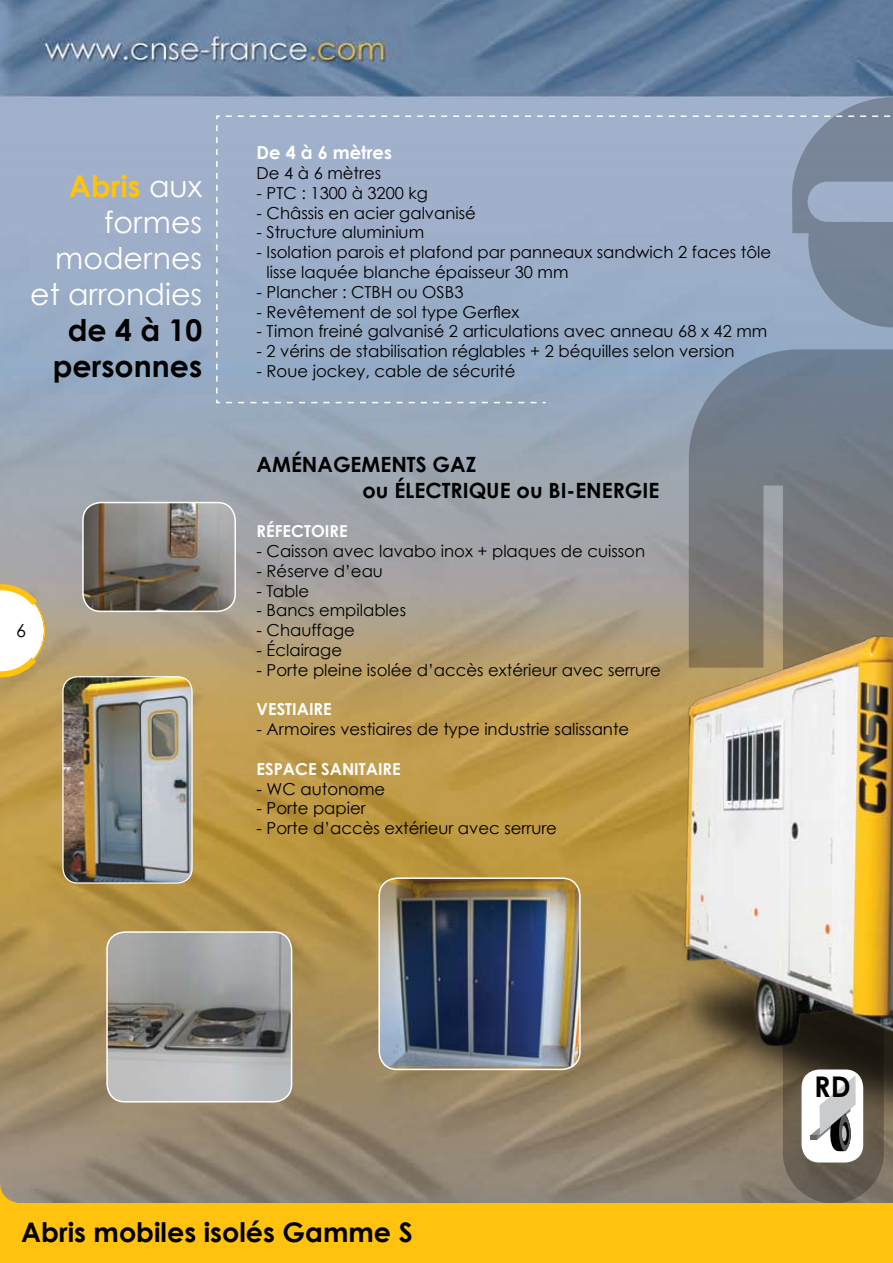
<style>
.page{position:relative;width:893px;height:1263px;background:#fff}
.page>*{position:absolute;margin:0;border:0;box-sizing:border-box;transform-origin:0 0}
.t1{font:30px/36px "Century Gothic";color:#fff;text-align:right}
.t2{font:700 30px/36px "Century Gothic";color:#000;text-align:center}
.t3{font:700 28.5px "Century Gothic";color:#000}
.t4{font:700 27px "Century Gothic";color:#000}
.t5{font:700 21px/25.2px "Century Gothic";color:#000}
.t6{font:700 18px "Century Gothic";color:#fff}
.t7{font:18px "Century Gothic";color:#000}
.t8{font:16.5px/19.8px "Century Gothic";color:#000}
.t9{font:700 16.5px "Century Gothic";color:#fff}
.s1{font-weight:700;color:#ffc20e}
</style>
<div class="page">
<img style="left:0;top:0;width:893px;height:1203px">
<svg style="left:0;top:581px;width:45px;height:99px"></svg>
<svg style="left:689px;top:404px;width:204px;height:227px;background:#797c7f"></svg>
<div style="left:0;top:1203px;width:893px;height:60px;background:#ffc20e"></div>
<svg style="left:0;top:1182px;width:21px;height:21px"></svg>
<div style="left:216px;top:97px;width:677px;height:18px;background:#a1b1cb"></div>
<svg style="left:215px;top:115px;width:678px;height:289px;background:#98aac3"></svg>
<img style="left:379px;top:878px;width:201px;height:188px">
<div style="left:378px;top:877px;width:203px;height:193px;border:2px solid #fff;border-radius:18px"></div>
<img style="left:107px;top:932px;width:185px;height:170px">
<div style="left:106px;top:931px;width:186px;height:171px;border:2px solid #fff;border-radius:18px"></div>
<img style="left:83px;top:502px;width:152px;height:109px">
<div style="left:82px;top:502px;width:154px;height:110px;border:2px solid #fff;border-radius:18px"></div>
<img style="left:63px;top:677px;width:129px;height:206px">
<div style="left:62px;top:676px;width:131px;height:208px;border:1px solid #fff;border-radius:15px"></div>
<img style="left:850px;top:133px;width:43px;height:485px">
<img style="left:656px;top:631px;width:237px;height:513px">
<svg style="left:783px;top:1007px;width:101px;height:196px"></svg>
<h1 class="t1" style="left:30px;top:168px;width:174px"><span class="s1">Abris</span> aux formes modernes et arrondies</h1>
<h1 class="t2" style="left:53px;top:311px;width:151px">de 4 à 10 personnes</h1>
<p class="t7" style="left:16px;top:620px;width:11px">6</p>
<p class="t6" style="left:257px;top:141px;width:137px">De 4 à 6 mètres</p>
<p class="t8" style="left:257px;top:163px;width:126px">De 4 à 6 mètres</p>
<p class="t8" style="left:257px;top:183px;width:173px">- PTC : 1300 à 3200 kg</p>
<p class="t8" style="left:257px;top:202px;width:221px">- Châssis en acier galvanisé</p>
<p class="t8" style="left:257px;top:222px;width:169px">- Structure aluminium</p>
<p class="t8" style="left:267px;top:242px;width:506px;text-indent:-10px">- Isolation parois et plafond par panneaux sandwich 2 faces tôle lisse laquée blanche épaisseur 30 mm</p>
<p class="t8" style="left:257px;top:282px;width:208px">- Plancher : CTBH ou OSB3</p>
<p class="t8" style="left:257px;top:301px;width:264px">- Revêtement de sol type Gerflex</p>
<p class="t8" style="left:257px;top:321px;width:512px">- Timon freiné galvanisé 2 articulations avec anneau 68 x 42 mm</p>
<p class="t8" style="left:257px;top:341px;width:479px">- 2 vérins de stabilisation réglables + 2 béquilles selon version</p>
<p class="t8" style="left:257px;top:361px;width:260px">- Roue jockey, cable de sécurité</p>
<p class="t5" style="left:257px;top:452px;width:92px">AMÉNAGEME</p>
<p class="t5" style="left:362px;top:452px;width:252px;text-indent:29px">NTS GAZ<br>ou ÉLECTRIQUE ou BI -ENERGIE</p>
<p class="t9" style="left:257px;top:521px;width:65px">RÉFECTOIRE</p>
<p class="t8" style="left:257px;top:541px;width:390px">- Caisson avec lavabo inox + plaques de cuisson</p>
<p class="t8" style="left:257px;top:561px;width:128px">- Réserve d’eau</p>
<p class="t8" style="left:257px;top:580px;width:54px">- Table</p>
<p class="t8" style="left:257px;top:600px;width:151px">- Bancs empilables</p>
<p class="t8" style="left:257px;top:620px;width:100px">- Chauffage</p>
<p class="t8" style="left:257px;top:640px;width:87px">- Éclairage</p>
<p class="t8" style="left:257px;top:660px;width:406px">- Porte pleine isolée d’accès extérieur avec serrure</p>
<p class="t9" style="left:257px;top:699px;width:61px">VESTIAIRE</p>
<p class="t8" style="left:257px;top:719px;width:374px">- Armoires vestiaires de type industrie salissante</p>
<p class="t9" style="left:257px;top:758px;width:130px">ES PACE SANITAIRE</p>
<p class="t8" style="left:257px;top:778px;width:130px">- WC autonome</p>
<p class="t8" style="left:257px;top:798px;width:111px">- Porte papier</p>
<p class="t8" style="left:257px;top:818px;width:302px">- Porte d’accès extérieur avec serrure</p>
<h3 class="t4" style="left:21px;top:1215px;width:391px">Abris mobiles isolés Gamme S</h3>
<h2 class="t3" style="left:814px;top:1069px;width:38px">RD</h2>
</div>
